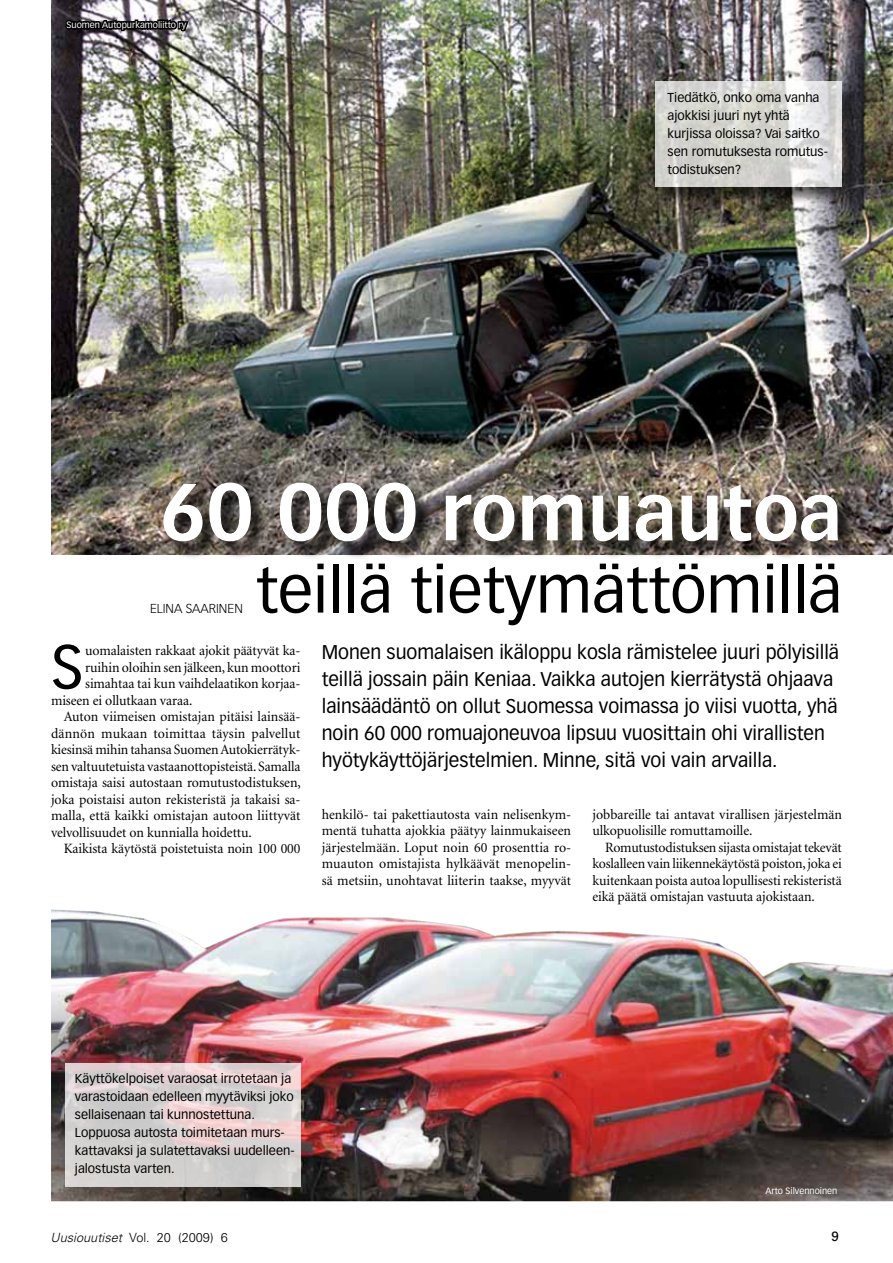
<style>
.page{position:relative;width:893px;height:1263px;background:#fff}
.page>*{position:absolute;margin:0;border:0;box-sizing:border-box;transform-origin:0 0}
.t1{font:700 75px "Vectora LH";color:#fff}
.t2{font:63px "Vectora LH";color:#000}
.t3{font:60.6px "Vectora LH";color:#000}
.t4{font:19.5px/27px "Vectora LH";color:#000}
.t5{font:14.25px/16.5px "Minion";letter-spacing:-.005em;color:#000;text-align:justify}
.t6{font:14.25px "Minion";letter-spacing:.015em;color:#000}
.t7{font:13.5px "Univers";color:#000}
.t8{font:12.75px/18px "Vectora LH";color:#000}
.t9{font:300 12.75px "Univers";color:#000}
.t10{font:300 12.75px "Vectora LH";color:#000}
.t11{font:9px "Vectora LH";color:#fff}
.s1{font-size:79.5px}
.s2{font-style:italic}
</style>
<div class="page">
<img style="left:51px;top:909px;width:842px;height:292px">
<svg style="left:65px;top:1063px;width:235px;height:124px;background:#d9d0d0"></svg>
<img style="left:51px;top:0;width:842px;height:555px">
<div style="left:166px;top:485px;width:690px;height:75px;background:#000;opacity:.75"></div>
<svg style="left:150px;top:465px;width:701px;height:94px;background:#79726b"></svg>
<div style="left:657px;top:83px;width:204px;height:123px;background:#000;opacity:.75"></div>
<svg style="left:655px;top:81px;width:187px;height:106px;background:#d9d8d5"></svg>
<img style="left:63px;top:5px;width:128px;height:51px">
<p class="t11" style="left:67px;top:20px;width:121px">Suomen Autopurkamoliitto ry</p>
<p class="t8" style="left:668px;top:89px;width:162px">Tiedätkö, onko oma vanha ajokkisi juuri nyt yhtä kurjissa oloissa? Vai saitko sen romutuksesta romutus&shy;todistuksen?</p>
<h1 class="t1" style="left:159px;top:468px;width:684px"><span class="s1">60 000</span> romuautoa</h1>
<h2 class="t2" style="left:256px;top:553px;width:588px">teillä tietymättömillä</h2>
<p class="t4" style="left:322px;top:639px;width:519px">Monen suomalaisen ikäloppu kosla rämistelee juuri pölyisillä teillä jossain päin Keniaa. Vaikka autojen kierrätystä ohjaava lainsäädäntö on ollut Suomessa voimassa jo viisi vuotta, yhä noin 60 000 romuajoneuvoa lipsuu vuosittain ohi virallisten hyötykäyttöjärjestelmien. Minne, sitä voi vain arvailla.</p>
<p class="t10" style="left:150px;top:601px;width:94px">ELINA SAARINEN</p>
<h3 class="t3" style="left:51px;top:631px;width:34px">S</h3>
<p class="t5" style="left:85px;top:643px;width:217px">uomalaisten rakkaat ajokit päätyvät ka-</p>
<p class="t5" style="left:85px;top:660px;width:217px">ruihin oloihin sen jälkeen, kun moottori</p>
<p class="t5" style="left:85px;top:676px;width:217px">simahtaa tai kun vaihdelaatikon korjaa-</p>
<p class="t5" style="left:51px;top:693px;width:143px">miseen ei ollutkaan varaa.</p>
<p class="t5" style="left:64px;top:709px;width:238px">Auton viimeisen omistajan pitäisi lainsää-</p>
<p class="t6" style="left:51px;top:726px;width:251px">dännön mukaan toimittaa täysin palvellut</p>
<p class="t5" style="left:51px;top:742px;width:251px">kiesinsä mihin tahansa Suomen Autokierrätyk-</p>
<p class="t5" style="left:51px;top:759px;width:251px">sen valtuutetuista vastaanottopisteistä. Samalla</p>
<p class="t5" style="left:51px;top:775px;width:251px">omistaja saisi autostaan romutustodistuksen,</p>
<p class="t5" style="left:51px;top:792px;width:251px">joka poistaisi auton rekisteristä ja takaisi sa-</p>
<p class="t5" style="left:51px;top:808px;width:251px">malla, että kaikki omistajan autoon liittyvät</p>
<p class="t5" style="left:51px;top:825px;width:202px">velvollisuudet on kunnialla hoidettu.</p>
<p class="t5" style="left:64px;top:841px;width:238px">Kaikista käytöstä poistetuista noin 100 000</p>
<p class="t5" style="left:322px;top:806px;width:251px">henkilö- tai pakettiautosta vain nelisenkym&shy;mentä tuhatta ajokkia päätyy lainmukaiseen järjestelmään. Loput noin 60 prosenttia ro&shy;muauton omistajista hylkäävät menopelin&shy;sä metsiin, unohtavat liiterin taakse, myyvät</p>
<p class="t5" style="left:592px;top:806px;width:251px">jobbareille tai antavat virallisen järjestelmän ulkopuolisille romuttamoille.</p>
<p class="t5" style="left:592px;top:839px;width:251px;text-indent:13px">Romutustodistuksen sijasta omistajat tekevät koslalleen vain liikennekäytöstä poiston, joka ei kuitenkaan poista autoa lopullisesti rekisteristä eikä päätä omistajan vastuuta ajokistaan.</p>
<p class="t8" style="left:75px;top:1070px;width:221px">Käyttökelpoiset varaosat irrotetaan ja varastoidaan edelleen myytäviksi joko sellaisenaan tai kunnostettuna.<br>Loppuosa autosta toimitetaan murs&shy;kattavaksi ja sulatettavaksi uudelleen&shy;jalostusta varten.</p>
<p class="t11" style="left:765px;top:1185px;width:74px">Arto Silvennoinen</p>
<p class="t9" style="left:51px;top:1229px;width:179px"><span class="s2">Uusiouutiset</span> Vol. 20 (2009) 6</p>
<p class="t7" style="left:831px;top:1228px;width:9px">9</p>
</div>
